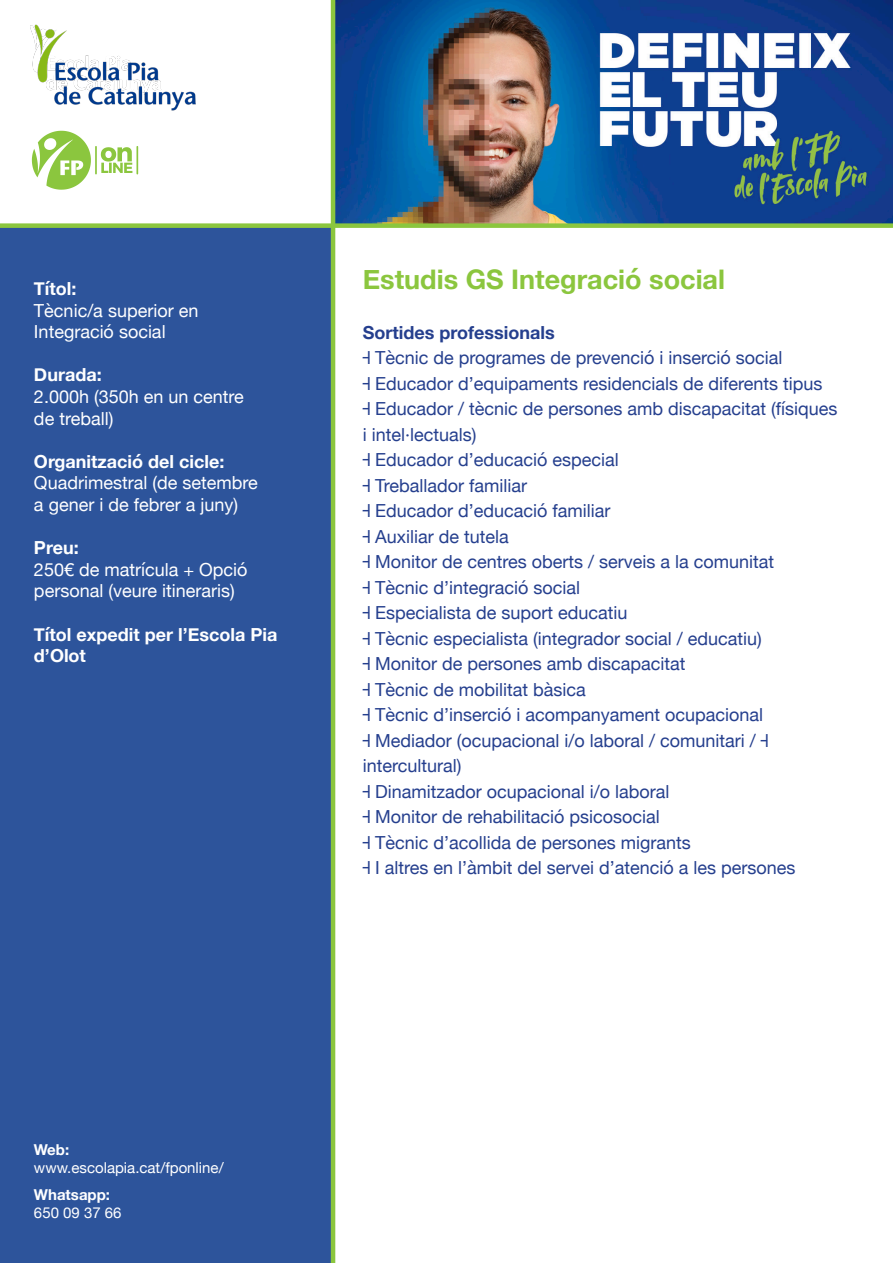
<style>
.page{position:relative;width:893px;height:1263px;background:#fff}
.page>*{position:absolute;margin:0;border:0;box-sizing:border-box;transform-origin:0 0}
.t1{font:700 27px "Helvetica Neue";color:#8bc63e}
.t2{font:18px/25.5px "Helvetica Neue";color:#253f8e}
.t3{font:18px/21.6px "Helvetica Neue";color:#fff}
.t4{font:700 18px/21.6px "Helvetica Neue";color:#fff}
.t5{font:700 18px "Helvetica Neue";color:#253f8e}
.t6{font:15px "Helvetica Neue";color:#fff}
.t7{font:700 15px "Helvetica Neue";color:#fff}
</style>
<div class="page">
<img style="left:335px;top:0;width:558px;height:223px">
<div style="left:0;top:227px;width:331px;height:1036px;background:#2d549b"></div>
<svg style="left:32px;top:131px;width:106px;height:59px"></svg>
<hr style="left:331px;top:0;width:4px;height:1263px;background:#8bc63e">
<div style="left:0;top:223px;width:893px;height:5px;background:#8bc63e"></div>
<img style="left:30px;top:24px;width:166px;height:87px">
<p class="t4" style="left:34px;top:278px;width:44px">Títol:</p>
<p class="t3" style="left:34px;top:300px;width:166px">Tècnic/a superior en<br>Integració social</p>
<p class="t4" style="left:34px;top:365px;width:69px">Durada:</p>
<p class="t3" style="left:34px;top:387px;width:211px">2.000h (350h en un centre de treball)</p>
<p class="t4" style="left:34px;top:451px;width:192px">Organització del cicle:</p>
<p class="t3" style="left:34px;top:473px;width:225px">Quadrimestral (de setembre a gener i de febrer a juny)</p>
<p class="t4" style="left:34px;top:537px;width:46px">Preu:</p>
<p class="t3" style="left:34px;top:560px;width:215px">250€ de matrícula + Opció personal (veure itineraris)</p>
<p class="t4" style="left:34px;top:624px;width:245px">Títol expedit per l’Escola Pia d’Olot</p>
<h1 class="t1" style="left:363px;top:258px;width:364px">Estudis GS Integració social</h1>
<p class="t5" style="left:363px;top:318px;width:193px">Sortides professionals</p>
<p class="t2" style="left:363px;top:346px;width:476px">˧ Tècnic de programes de prevenció i inserció social<br>˧ Educador d’equipaments residencials de diferents tipus<br>˧ Educador / tècnic de persones amb discapacitat (físiques i intel·lectuals)<br>˧ Educador d’educació especial<br>˧ Treballador familiar<br>˧ Educador d’educació familiar<br>˧ Auxiliar de tutela<br>˧ Monitor de centres oberts / serveis a la comunitat<br>˧ Tècnic d’integració social<br>˧ Especialista de suport educatiu<br>˧ Tècnic especialista (integrador social / educatiu)<br>˧ Monitor de persones amb discapacitat<br>˧ Tècnic de mobilitat bàsica<br>˧ Tècnic d’inserció i acompanyament ocupacional<br>˧ Mediador (ocupacional i/o laboral / comunitari / ˧ intercultural)<br>˧ Dinamitzador ocupacional i/o laboral<br>˧ Monitor de rehabilitació psicosocial<br>˧ Tècnic d’acollida de persones migrants<br>˧ I altres en l’àmbit del servei d’atenció a les persones</p>
<p class="t7" style="left:34px;top:1138px;width:37px">Web:</p>
<p class="t6" style="left:34px;top:1157px;width:191px">www.escolapia.cat/fponline/</p>
<p class="t7" style="left:34px;top:1183px;width:78px">Whatsapp:</p>
<p class="t6" style="left:34px;top:1202px;width:89px">650 09 37 66</p>
</div>
